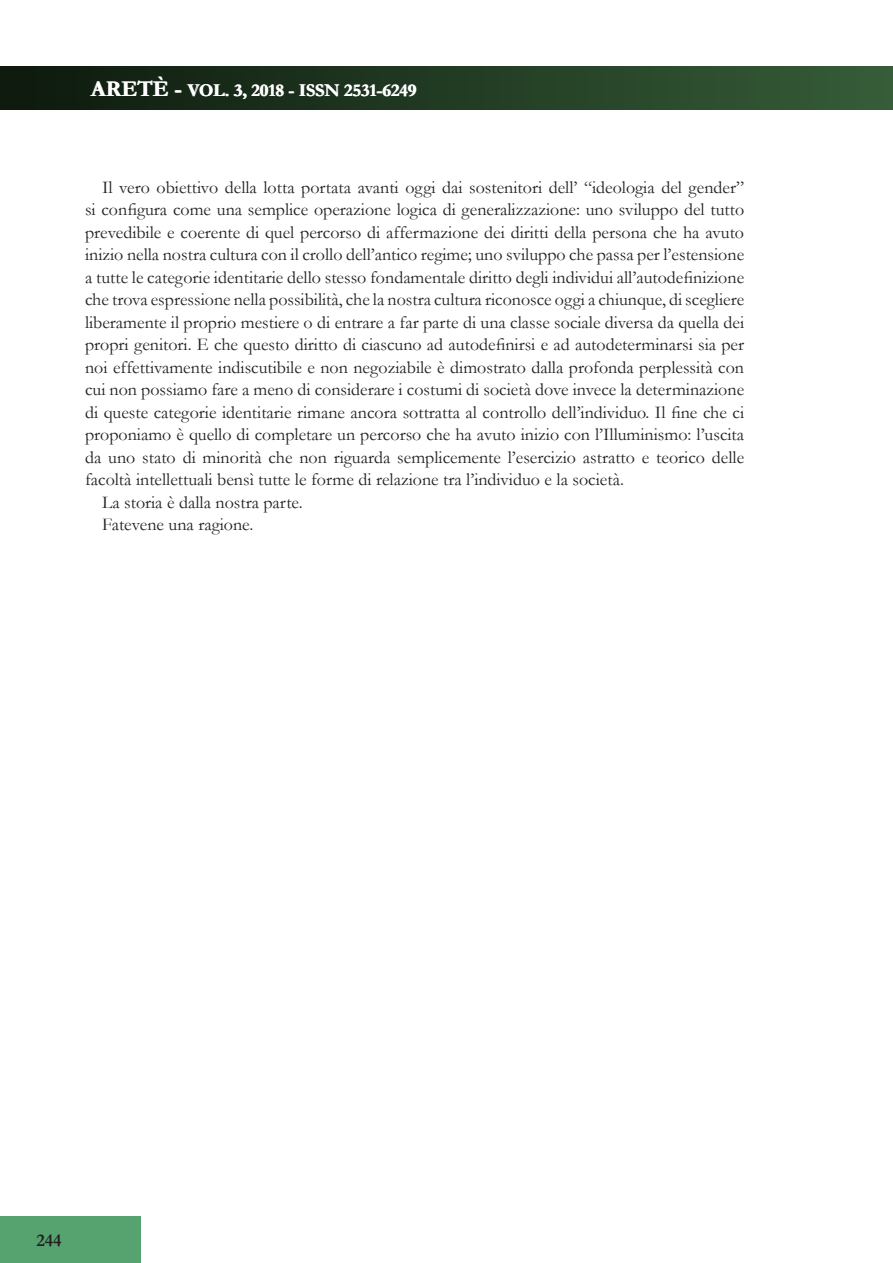
<style>
.page{position:relative;width:893px;height:1263px;background:#fff}
.page>*{position:absolute;margin:0;border:0;box-sizing:border-box;transform-origin:0 0}
.testo{font:18px/22.5px "Garamond";color:#231f20;text-align:justify}
.t1{font:700 18px "Garamond";color:#fff}
.t2{font:700 18px "Garamond";color:#231f20}
.s1{font-size:22.5px}
</style>
<div class="page">
<div style="left:0;top:1217px;width:140px;height:46px;background:#56a36f"></div>
<div style="left:0;top:67px;width:893px;height:42px;background:linear-gradient(to right,#0d190e,#365d38)"></div>
<p class="t1" style="left:91px;top:78px;width:327px"><span class="s1">ARETÈ -</span> VOL. 3, 2018 - ISSN 2531-6249</p>
<p class="testo" style="left:85px;top:175px;width:661px;text-indent:17px">Il vero obiettivo della lotta portata avanti oggi dai sostenitori dell’ “ideologia del gender” si configura come una semplice operazione logica di generalizzazione: uno sviluppo del tutto prevedibile e coerente di quel percorso di affermazione dei diritti della persona che ha avuto inizio nella nostra cultura con il crollo dell’antico regime; uno sviluppo che passa per l’estensione a tutte le categorie identitarie dello stesso fondamentale diritto degli individui all’autodefinizione che trova espressione nella possibilità, che la nostra cultura riconosce oggi a chiunque, di scegliere liberamente il proprio mestiere o di entrare a far parte di una classe sociale diversa da quella dei propri genitori. E che questo diritto di ciascuno ad autodefinirsi e ad autodeterminarsi sia per noi effettivamente indiscutibile e non negoziabile è dimostrato dalla profonda perplessità con cui non possiamo fare a meno di considerare i costumi di società dove invece la determinazione di queste categorie identitarie rimane ancora sottratta al controllo dell’individuo. Il fine che ci proponiamo è quello di completare un percorso che ha avuto inizio con l’Illuminismo: l’uscita da uno stato di minorità che non riguarda semplicemente l’esercizio astratto e teorico delle facoltà intellettuali bensì tutte le forme di relazione tra l’individuo e la società.</p>
<p class="testo" style="left:102px;top:490px;width:202px">La storia è dalla nostra parte.</p>
<p class="testo" style="left:102px;top:513px;width:153px">Fatevene una ragione.</p>
<p class="t2" style="left:36px;top:1228px;width:27px">244</p>
</div>
